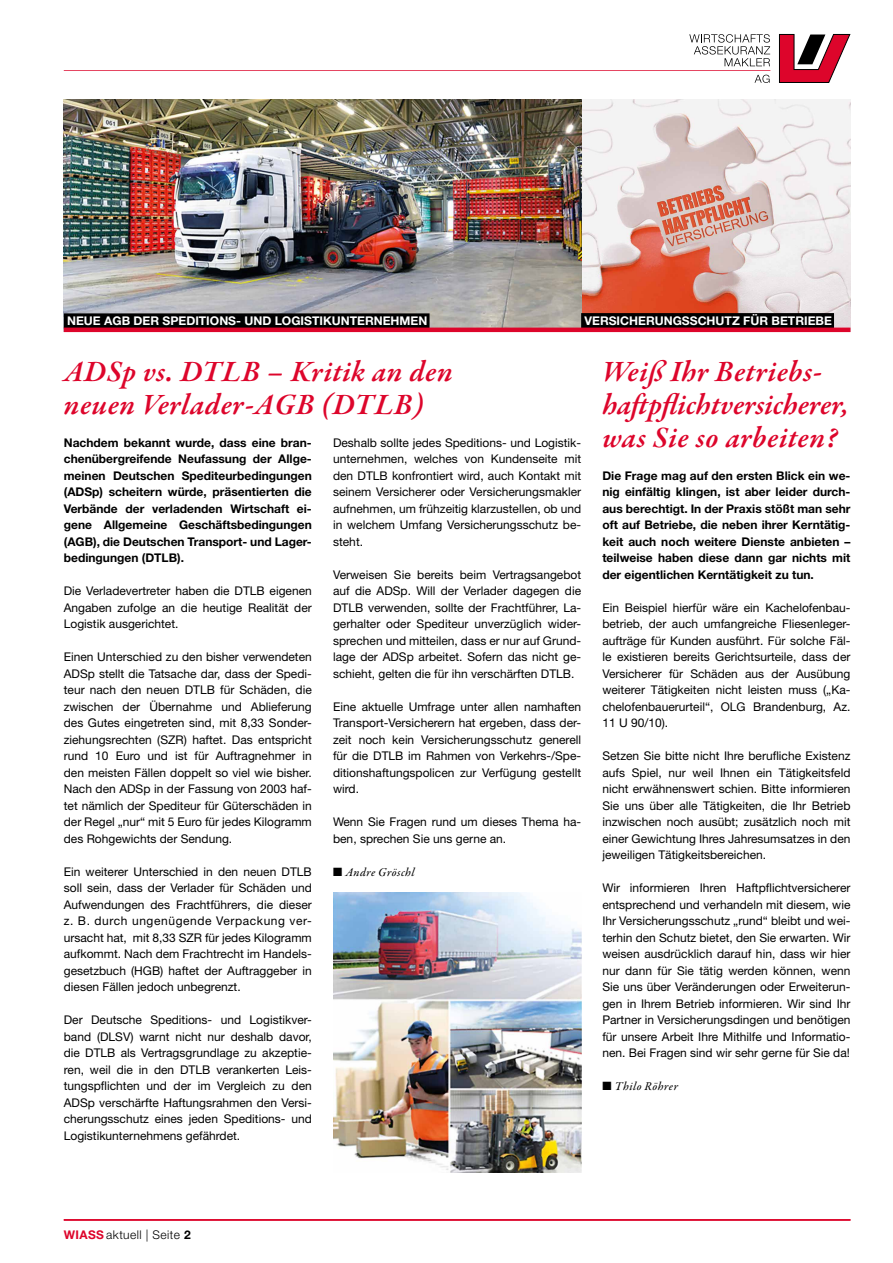
<style>
.page{position:relative;width:893px;height:1263px;background:#fff}
.page>*{position:absolute;margin:0;border:0;box-sizing:border-box;transform-origin:0 0}
.t1{font:italic 600 30px/33px "Garamond Premr Pro";letter-spacing:.015em;color:#dd052b}
.t2{font:12px/16.5px "Helvetica Neue LT";color:#000;text-align:justify}
.t3{font:700 12px/16.5px "Helvetica Neue LT";color:#000;text-align:justify}
.t4{font:700 12px "Helvetica Neue LT";color:#fff}
.t5{font:12px "Garamond Premr Pro Med It";letter-spacing:.035em;color:#000}
.t6{font:300 12px "Helvetica Neue LT";letter-spacing:.035em;color:#000}
.s1{font-weight:700;color:#dd052b}
.s2{font-weight:700}
</style>
<div class="page">
<img style="left:64px;top:100px;width:786px;height:228px">
<div style="left:64px;top:313px;width:366px;height:15px;background:#000"></div>
<div style="left:581px;top:313px;width:253px;height:15px;background:#000"></div>
<svg style="left:779px;top:34px;width:72px;height:49px"></svg>
<svg style="left:64px;top:34px;width:706px;height:49px"></svg>
<img style="left:333px;top:892px;width:248px;height:281px">
<hr style="left:64px;top:1219px;width:786px;height:2px;background:#dd052b">
<hr style="left:64px;top:328px;width:786px;height:4px;background:#dd052b">
<p class="t4" style="left:67px;top:314px;width:362px">NEUE AGB DER SPEDITIONS- UND LOGISTIKUNTERNEHMEN</p>
<p class="t4" style="left:584px;top:313px;width:249px">VERSICHERUNGSSCHUTZ FÜR BETRIEBE</p>
<h1 class="t1" style="left:602px;top:356px;width:248px">Weiß Ihr Betriebs&shy;haftpflichtversicherer, was Sie so arbeiten?</h1>
<p class="t3" style="left:602px;top:467px;width:250px">Die Frage mag auf den ersten Blick ein we&shy;nig einfältig klingen, ist aber leider durch&shy;aus berechtigt. In der Praxis stößt man sehr oft auf Betriebe, die neben ihrer Kerntätig&shy;keit auch noch weitere Dienste anbieten – teilweise haben diese dann gar nichts mit der eigentlichen Kerntätigkeit zu tun.</p>
<p class="t2" style="left:602px;top:599px;width:250px">Ein Beispiel hierfür wäre ein Kachelofenbau&shy;betrieb, der auch umfangreiche Fliesenleger&shy;aufträge für Kunden ausführt. Für solche Fäl&shy;le existieren bereits Gerichtsurteile, dass der Versicherer für Schäden aus der Ausübung weiterer Tätigkeiten nicht leisten muss („Ka&shy;chelofenbauerurteil“, OLG Brandenburg, Az.<br>11 U 90/10).</p>
<p class="t2" style="left:602px;top:747px;width:250px">Setzen Sie bitte nicht Ihre berufliche Existenz aufs Spiel, nur weil Ihnen ein Tätigkeitsfeld nicht erwähnenswert schien. Bitte informieren Sie uns über alle Tätigkeiten, die Ihr Betrieb inzwischen noch ausübt; zusätzlich noch mit einer Gewichtung Ihres Jahresumsatzes in den jeweiligen Tätigkeitsbereichen.</p>
<p class="t2" style="left:602px;top:879px;width:250px">Wir informieren Ihren Haftpflichtversicherer entsprechend und verhandeln mit diesem, wie Ihr Versicherungsschutz „rund“ bleibt und wei&shy;terhin den Schutz bietet, den Sie erwarten. Wir weisen ausdrücklich darauf hin, dass wir hier nur dann für Sie tätig werden können, wenn Sie uns über Veränderungen oder Erweiterun&shy;gen in Ihrem Betrieb informieren. Wir sind Ihr Partner in Versicherungsdingen und benötigen für unsere Arbeit Ihre Mithilfe und Informatio&shy;nen. Bei Fragen sind wir sehr gerne für Sie da!</p>
<p class="t5" style="left:602px;top:1079px;width:77px">■ Thilo Röhrer</p>
<h1 class="t1" style="left:64px;top:356px;width:390px">ADSp vs. DTLB – Kritik an den neuen Verlader-AGB (DTLB)</h1>
<p class="t2" style="left:333px;top:434px;width:250px">Deshalb sollte jedes Speditions- und Logistik&shy;unternehmen, welches von Kundenseite mit den DTLB konfrontiert wird, auch Kontakt mit seinem Versicherer oder Versicherungsmakler aufnehmen, um frühzeitig klarzustellen, ob und in welchem Umfang Versicherungsschutz be&shy;steht.</p>
<p class="t2" style="left:333px;top:566px;width:250px">Verweisen Sie bereits beim Vertragsangebot auf die ADSp. Will der Verlader dagegen die DTLB verwenden, sollte der Frachtführer, La&shy;gerhalter oder Spediteur unverzüglich wider&shy;sprechen und mitteilen, dass er nur auf Grund&shy;lage der ADSp arbeitet. Sofern das nicht ge&shy;schieht, gelten die für ihn verschärften DTLB.</p>
<p class="t2" style="left:333px;top:698px;width:250px">Eine aktuelle Umfrage unter allen namhaften Transport-Versicherern hat ergeben, dass der&shy;zeit noch kein Versicherungsschutz generell für die DTLB im Rahmen von Verkehrs-/Spe&shy;ditionshaftungspolicen zur Verfügung gestellt wird.</p>
<p class="t2" style="left:333px;top:813px;width:250px">Wenn Sie Fragen rund um dieses Thema ha&shy;ben, sprechen Sie uns gerne an.</p>
<p class="t5" style="left:333px;top:864px;width:83px">■ Andre Gröschl</p>
<p class="t3" style="left:64px;top:434px;width:250px">Nachdem bekannt wurde, dass eine bran&shy;chenübergreifende Neufassung der Allge&shy;meinen Deutschen Spediteurbedingungen (ADSp) scheitern würde, präsentierten die Verbände der verladenden Wirtschaft ei&shy;gene Allgemeine Geschäftsbedingungen (AGB), die Deutschen Transport- und Lager&shy;bedingungen (DTLB).</p>
<p class="t2" style="left:64px;top:582px;width:250px">Die Verladevertreter haben die DTLB eigenen Angaben zufolge an die heutige Realität der Logistik ausgerichtet.</p>
<p class="t2" style="left:64px;top:648px;width:250px">Einen Unterschied zu den bisher verwendeten ADSp stellt die Tatsache dar, dass der Spedi&shy;teur nach den neuen DTLB für Schäden, die zwischen der Übernahme und Ablieferung des Gutes eingetreten sind, mit 8,33 Sonder&shy;ziehungsrechten (SZR) haftet. Das entspricht rund 10 Euro und ist für Auftragnehmer in den meisten Fällen doppelt so viel wie bisher.<br>Nach den ADSp in der Fassung von 2003 haf&shy;tet nämlich der Spediteur für Güterschäden in der Regel „nur“ mit 5 Euro für jedes Kilogramm des Rohgewichts der Sendung.</p>
<p class="t2" style="left:64px;top:863px;width:250px">Ein weiterer Unterschied in den neuen DTLB soll sein, dass der Verlader für Schäden und Aufwendungen des Frachtführers, die dieser z. B. durch ungenügende Verpackung ver&shy;ursacht hat, mit 8,33 SZR für jedes Kilogramm aufkommt. Nach dem Frachtrecht im Handels&shy;gesetzbuch (HGB) haftet der Auftraggeber in diesen Fällen jedoch unbegrenzt.</p>
<p class="t2" style="left:64px;top:1011px;width:250px">Der Deutsche Speditions- und Logistikver&shy;band (DLSV) warnt nicht nur deshalb davor, die DTLB als Vertragsgrundlage zu akzeptie&shy;ren, weil die in den DTLB verankerten Leis&shy;tungspflichten und der im Vergleich zu den ADSp verschärfte Haftungsrahmen den Versi&shy;cherungsschutz eines jeden Speditions- und Logistikunternehmens gefährdet.</p>
<p class="t6" style="left:64px;top:1227px;width:128px"><span class="s1">WIASS</span> aktuell | Seite <span class="s2">2</span></p>
</div>
